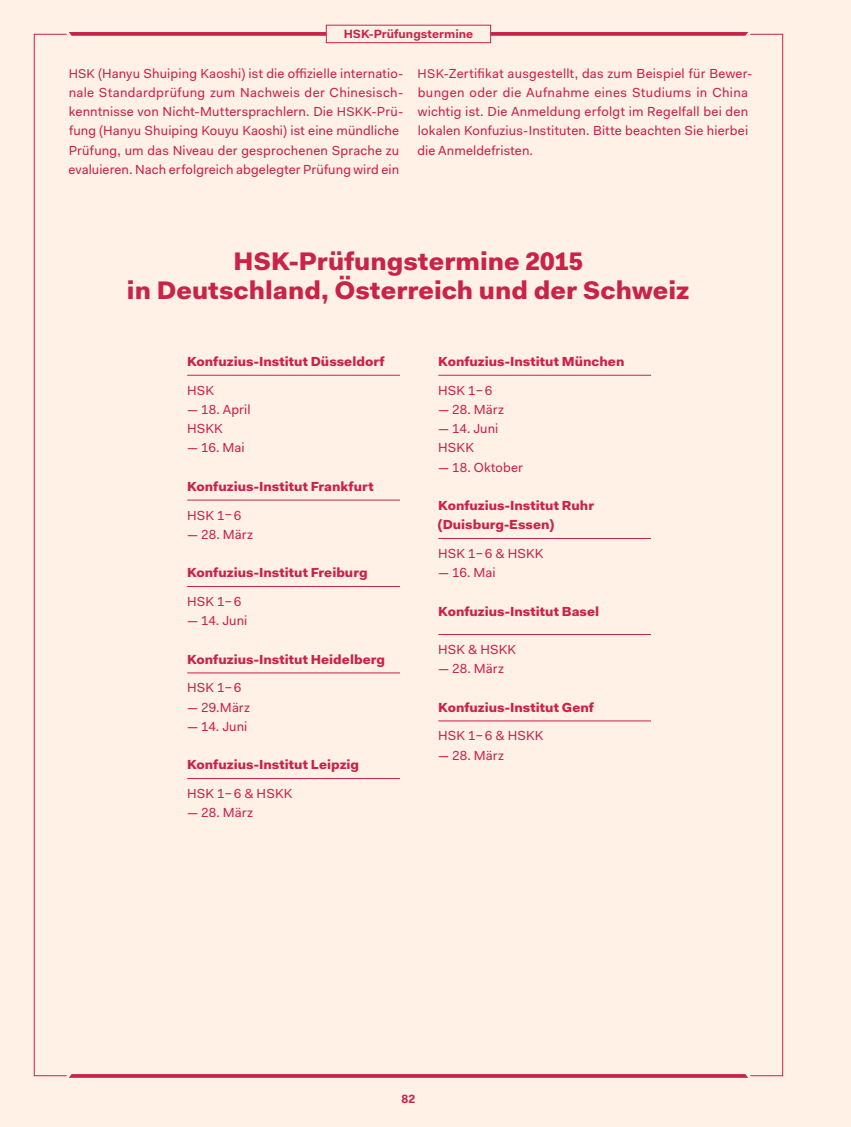
<style>
.page{position:relative;width:851px;height:1127px;background:#fff}
.page>*{position:absolute;margin:0;border:0;box-sizing:border-box;transform-origin:0 0}
.t1{font:900 25.5px/28.8px "Fakt Pro";color:#c9234a;text-align:center}
.t2{font:13.2px/19.2px "Fakt Pro";letter-spacing:.01em;color:#c9234a}
.t3{font:900 13.2px/19.2px "Fakt Pro";color:#c9234a}
.t4{font:700 12px "Fakt Pro";color:#c9234a}
.s1{font-size:12.75px}
</style>
<div class="page">
<div style="left:0;top:0;width:850px;height:1127px;background:#fff1e6"></div>
<hr style="left:187px;top:375px;width:213px;height:1px;background:#c9234a">
<hr style="left:187px;top:500px;width:213px;height:1px;background:#c9234a">
<hr style="left:187px;top:586px;width:213px;height:1px;background:#c9234a">
<hr style="left:187px;top:673px;width:213px;height:1px;background:#c9234a">
<hr style="left:187px;top:778px;width:213px;height:1px;background:#c9234a">
<hr style="left:438px;top:375px;width:213px;height:1px;background:#c9234a">
<hr style="left:438px;top:538px;width:213px;height:1px;background:#c9234a">
<hr style="left:438px;top:634px;width:213px;height:1px;background:#c9234a">
<hr style="left:438px;top:721px;width:213px;height:1px;background:#c9234a">
<svg style="left:75px;top:32px;width:667px;height:4px;background:#cb2f53"></svg>
<svg style="left:61px;top:32px;width:14px;height:4px"></svg>
<svg style="left:742px;top:32px;width:13px;height:4px"></svg>
<svg style="left:75px;top:1074px;width:667px;height:4px;background:#cc2f53"></svg>
<svg style="left:61px;top:1074px;width:14px;height:4px"></svg>
<svg style="left:742px;top:1074px;width:13px;height:4px"></svg>
<div style="left:326px;top:25px;width:164px;height:18px;background:#fff1e6"></div>
<div style="left:326px;top:25px;width:165px;height:18px;border:1px solid #c9234a"></div>
<p class="t4" style="left:343px;top:26px;width:131px">HSK-Prüfungstermine</p>
<p class="t2" style="left:68px;top:64px;width:336px"><span class="s1">HS K</span> (Hanyu Shuiping Kaoshi) ist die offizielle internatio&shy;nale Standardprüfung zum Nachweis der Chinesisch&shy;kenntnisse von N icht-Muttersprachlern. Die <span class="s1">HS KK</span>-Prü&shy;fung (Hanyu Shuiping Kouyu Kaoshi) ist eine mündliche Prüfung, um das N iveau der gesprochenen Sprache zu evaluieren. Nach erfolgreich abgelegter Prüfung wird ein</p>
<p class="t2" style="left:417px;top:64px;width:336px"><span class="s1">HS K</span>-Zertifikat ausgestellt, das zum Beispiel für Bewer&shy;bungen oder die Aufnahme eines Studiums in China wichtig ist. Die Anmeldung erfolgt im Regelfall bei den lokalen Konfuzius-I nstituten. Bitte beachten Sie hierbei die Anmeldefristen.</p>
<h1 class="t1" style="left:127px;top:246px;width:564px">HSK-Prüfungstermine 2015<br>in Deutschland, Österreich und der Schweiz</h1>
<p class="t3" style="left:187px;top:352px;width:199px">Konfuzius-Institut Düsseldorf</p>
<p class="t2" style="left:187px;top:380px;width:28px">HS K</p>
<p class="t2" style="left:187px;top:400px;width:65px">— 18. April<br>HSKK</p>
<p class="t2" style="left:187px;top:438px;width:59px">— 16. Mai</p>
<p class="t3" style="left:187px;top:476px;width:188px">Konfuzius-Institut Frankfurt</p>
<p class="t2" style="left:187px;top:505px;width:56px">HSK 1–6</p>
<p class="t2" style="left:187px;top:524px;width:67px">— 28. März</p>
<p class="t3" style="left:187px;top:563px;width:182px">Konfuzius-Institut Freiburg</p>
<p class="t2" style="left:187px;top:592px;width:56px">HSK 1–6</p>
<p class="t2" style="left:187px;top:611px;width:62px">— 14. Juni</p>
<p class="t3" style="left:187px;top:649px;width:199px">Konfuzius-Institut Heidelberg</p>
<p class="t2" style="left:187px;top:678px;width:56px">HSK 1–6</p>
<p class="t2" style="left:187px;top:697px;width:64px">— 29.März</p>
<p class="t2" style="left:187px;top:716px;width:62px">— 14. Juni</p>
<p class="t3" style="left:187px;top:755px;width:173px">Konfuzius-Institut Leipzig</p>
<p class="t2" style="left:187px;top:784px;width:107px">HSK 1–6 &amp; HSKK</p>
<p class="t2" style="left:187px;top:803px;width:67px">— 28. März</p>
<p class="t3" style="left:438px;top:352px;width:188px">Konfuzius-Institut München</p>
<p class="t2" style="left:438px;top:380px;width:56px">HSK 1–6</p>
<p class="t2" style="left:438px;top:400px;width:67px">— 28. März</p>
<p class="t2" style="left:438px;top:419px;width:62px">— 14. Juni<br>HSKK</p>
<p class="t2" style="left:438px;top:457px;width:86px">— 18. Oktober</p>
<p class="t3" style="left:438px;top:496px;width:157px">Konfuzius-Institut Ruhr (Duisburg-Essen)</p>
<p class="t2" style="left:438px;top:544px;width:107px">HSK 1–6 &amp; HSKK</p>
<p class="t2" style="left:438px;top:563px;width:59px">— 16. Mai</p>
<p class="t3" style="left:438px;top:601px;width:162px">Konfuzius-Institut Basel</p>
<p class="t2" style="left:438px;top:640px;width:79px">HSK &amp; HSKK</p>
<p class="t2" style="left:438px;top:659px;width:67px">— 28. März</p>
<p class="t3" style="left:438px;top:697px;width:157px">Konfuzius-Institut Genf</p>
<p class="t2" style="left:438px;top:726px;width:107px">HSK 1–6 &amp; HSKK</p>
<p class="t2" style="left:438px;top:745px;width:67px">— 28. März</p>
<p class="t4" style="left:401px;top:1090px;width:15px">82</p>
</div>
